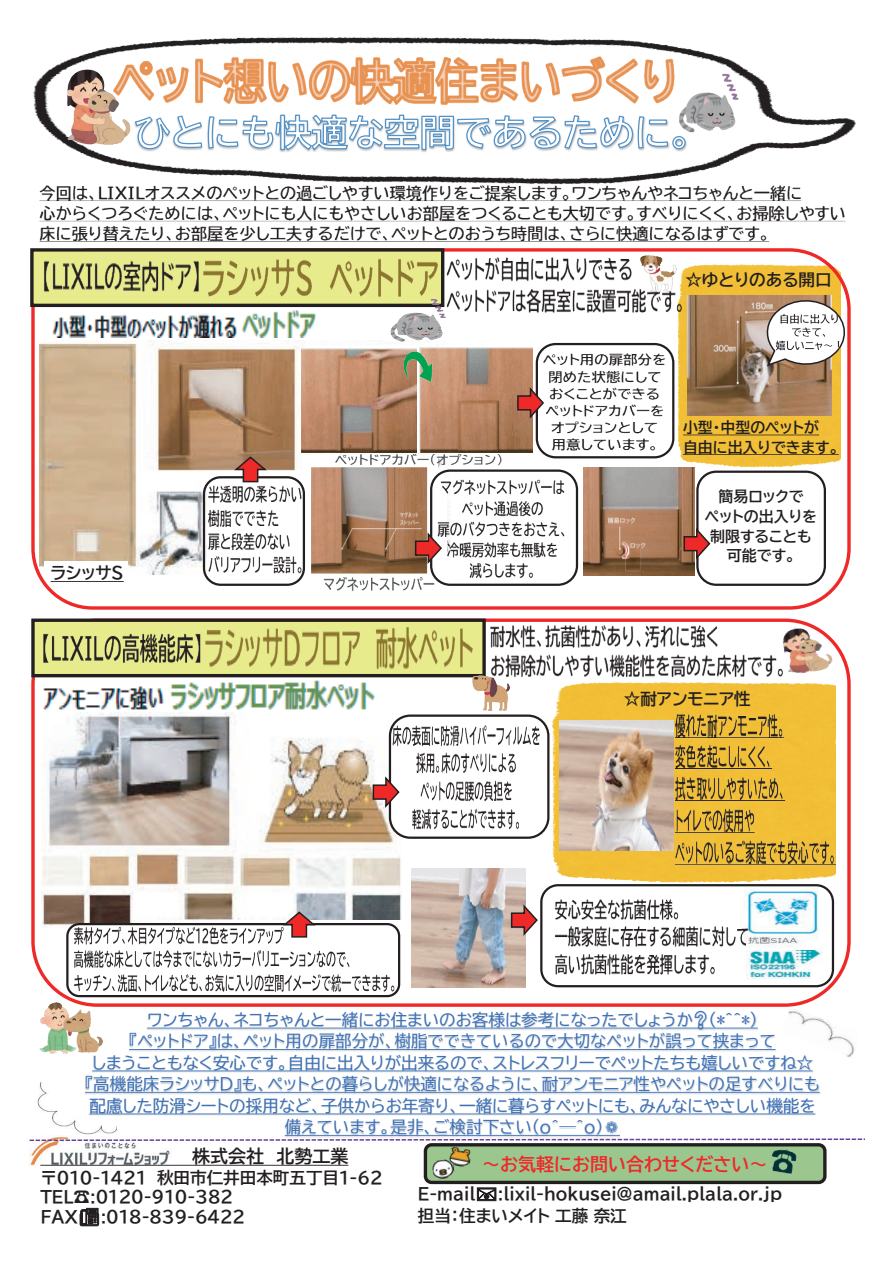
<style>
.page{position:relative;width:893px;height:1263px;background:#fff}
.page>*{position:absolute;margin:0;border:0;box-sizing:border-box;transform-origin:0 0}
.t1{font:18px "BIZ UDP Gothic Bold";color:#ee2928}
.t2{font:18px "BIZ UDP Gothic Bold";color:#231f20}
.t3{font:16.5px/21.5px "BIZ UDP Gothic";color:#3e72b9;text-align:center}
.t4{font:16.5px/18.9px "BIZ UDP Gothic Bold";color:#231f20}
.t5{font:15px/19.5px "BIZ UDP Gothic Bold";color:#231f20;text-align:center}
.s1{font-family:"MS Mincho"}
</style>
<div class="page">
<img style="left:788px;top:1011px;width:67px;height:47px">
<img style="left:37px;top:1083px;width:80px;height:52px">
<div style="left:540px;top:884px;width:294px;height:103px;border:2px solid #231f20;border-radius:17px"></div>
<img style="left:659px;top:253px;width:181px;height:231px">
<img style="left:41px;top:712px;width:360px;height:281px">
<img style="left:40px;top:341px;width:273px;height:246px">
<img style="left:33px;top:37px;width:823px;height:142px">
<svg style="left:134px;top:105px;width:552px;height:60px"></svg>
<img style="left:113px;top:57px;width:562px;height:48px">
<img style="left:52px;top:319px;width:255px;height:18px">
<img style="left:43px;top:687px;width:324px;height:23px">
<img style="left:673px;top:71px;width:68px;height:66px">
<img style="left:59px;top:68px;width:74px;height:80px">
<img style="left:687px;top:295px;width:145px;height:120px">
<svg style="left:763px;top:294px;width:84px;height:74px"></svg>
<svg style="left:683px;top:435px;width:136px;height:1px"></svg>
<svg style="left:683px;top:454px;width:156px;height:1px"></svg>
<div style="left:45px;top:561px;width:83px;height:38px;background:#fff"></div>
<div style="left:121px;top:575px;width:348px;height:37px;background:#fff"></div>
<img style="left:584px;top:467px;width:110px;height:109px">
<div style="left:303px;top:455px;width:135px;height:33px;background:#fff"></div>
<img style="left:323px;top:577px;width:106px;height:14px">
<img style="left:201px;top:477px;width:109px;height:109px">
<div style="left:203px;top:476px;width:102px;height:110px;border:2px solid #231f20;border-radius:17px"></div>
<svg style="left:234px;top:455px;width:35px;height:28px"></svg>
<img style="left:310px;top:467px;width:118px;height:108px">
<img style="left:429px;top:473px;width:147px;height:113px">
<svg style="left:313px;top:348px;width:107px;height:100px"></svg>
<img style="left:302px;top:349px;width:114px;height:104px">
<img style="left:420px;top:347px;width:112px;height:106px">
<img style="left:327px;top:448px;width:185px;height:28px">
<img style="left:403px;top:347px;width:30px;height:40px">
<div style="left:536px;top:343px;width:138px;height:115px;border:2px solid #231f20;border-radius:19px"></div>
<img style="left:535px;top:347px;width:141px;height:115px">
<div style="left:696px;top:471px;width:130px;height:115px;border:2px solid #231f20;border-radius:19px"></div>
<svg style="left:51px;top:581px;width:73px;height:1px"></svg>
<img style="left:186px;top:253px;width:251px;height:80px">
<img style="left:437px;top:253px;width:257px;height:80px">
<img style="left:769px;top:310px;width:80px;height:48px">
<img style="left:639px;top:253px;width:39px;height:42px">
<img style="left:385px;top:298px;width:63px;height:46px">
<div style="left:42px;top:928px;width:108px;height:69px;background:#fff"></div>
<img style="left:514px;top:683px;width:321px;height:215px">
<img style="left:560px;top:720px;width:109px;height:131px">
<img style="left:412px;top:869px;width:113px;height:118px">
<svg style="left:516px;top:387px;width:29px;height:34px"></svg>
<svg style="left:683px;top:528px;width:28px;height:33px"></svg>
<svg style="left:414px;top:532px;width:29px;height:34px"></svg>
<svg style="left:372px;top:776px;width:15px;height:34px"></svg>
<img style="left:387px;top:716px;width:159px;height:130px">
<svg style="left:283px;top:910px;width:35px;height:8px"></svg>
<img style="left:67px;top:918px;width:335px;height:88px">
<img style="left:30px;top:253px;width:184px;height:66px">
<img style="left:31px;top:618px;width:159px;height:69px">
<img style="left:190px;top:606px;width:298px;height:97px">
<svg style="left:510px;top:904px;width:28px;height:34px"></svg>
<img style="left:757px;top:950px;width:65px;height:29px">
<img style="left:745px;top:887px;width:73px;height:60px">
<img style="left:669px;top:702px;width:167px;height:181px">
<img style="left:135px;top:1003px;width:545px;height:21px">
<img style="left:680px;top:1003px;width:16px;height:21px">
<img style="left:696px;top:1003px;width:74px;height:21px">
<img style="left:129px;top:1024px;width:67px;height:21px">
<img style="left:196px;top:1024px;width:8px;height:21px">
<img style="left:204px;top:1024px;width:571px;height:21px">
<img style="left:93px;top:1045px;width:732px;height:22px">
<img style="left:73px;top:1083px;width:8px;height:25px">
<img style="left:81px;top:1067px;width:126px;height:22px">
<img style="left:207px;top:1067px;width:14px;height:22px">
<img style="left:221px;top:1067px;width:8px;height:22px">
<img style="left:229px;top:1067px;width:591px;height:22px">
<img style="left:77px;top:1089px;width:744px;height:41px">
<img style="left:88px;top:1113px;width:729px;height:4px">
<svg style="left:90px;top:1113px;width:725px;height:1px"></svg>
<img style="left:272px;top:1110px;width:248px;height:24px">
<img style="left:285px;top:1134px;width:235px;height:1px">
<img style="left:520px;top:1110px;width:71px;height:25px">
<img style="left:591px;top:1110px;width:41px;height:25px">
<img style="left:30px;top:179px;width:816px;height:74px">
<img style="left:471px;top:672px;width:37px;height:39px">
<img style="left:480px;top:615px;width:315px;height:81px">
<svg style="left:79px;top:1208px;width:20px;height:18px"></svg>
<svg style="left:29px;top:1135px;width:836px;height:66px"></svg>
<img style="left:775px;top:622px;width:62px;height:56px">
<svg style="left:830px;top:249px;width:16px;height:28px"></svg>
<img style="left:39px;top:999px;width:64px;height:57px">
<img style="left:546px;top:890px;width:211px;height:98px">
<p class="t4" style="left:685px;top:270px;width:148px">☆ゆとりのある開口</p>
<p class="t5" style="left:683px;top:418px;width:157px;text-align:left">小型・中型のペットが<br>自由に出入りできます。</p>
<p class="t4" style="left:51px;top:564px;width:75px">ラシッサＳ</p>
<p class="t5" style="left:705px;top:487px;width:114px">簡易ロックで<br>ペットの出入りを制限することも可能です。</p>
<p class="t4" style="left:624px;top:689px;width:128px">☆耐アンモニア性</p>
<p class="t3" style="left:85px;top:1009px;width:736px">ワンちゃん、ネコちゃんと一緒にお住まいのお客様は参考になったでしょうか❔ (*^^*)<br>『ペットドアは』 、ペット用の扉部分が、樹脂でできているので大切なペットが誤って挟まって<br>しまうこともなく安心です。自由に出入りが出来るので、ストレスフリーでペットたちも嬉しいですね☆<br>『高機能床ラシッサD も』 、ペットとの暮らしが快適になるように、耐アンモニア性やペットの足すべりにも配慮した防滑シートの採用など、子供からお年寄り、一緒に暮らすペットにも、みんなにやさしい機能を備えています。是非、ご検討下さい o( ^―^o <span class="s1">❁</span>(</p>
<p class="t4" style="left:157px;top:1168px;width:227px">秋田市仁井田本町五丁目1-62</p>
<p class="t2" style="left:192px;top:1147px;width:73px">株式会社</p>
<p class="t2" style="left:276px;top:1147px;width:73px">北勢工業</p>
<p class="t1" style="left:482px;top:1155px;width:287px">～お気軽にお問い合わせください~</p>
<p class="t4" style="left:40px;top:1168px;width:194px">〒010-1421<br>ＴＥＬ☎:0120-910-382</p>
<p class="t4" style="left:101px;top:1208px;width:146px">:018-839-６４２２</p>
<p class="t4" style="left:498px;top:1184px;width:286px">:lixil-hokusei@amail.plala.or.jp</p>
<p class="t4" style="left:418px;top:1183px;width:210px;line-height:21.5px">E-mail<br>担当：住まいメイト工藤奈江</p>
<p class="t4" style="left:40px;top:1208px;width:39px">FAX</p>
</div>
